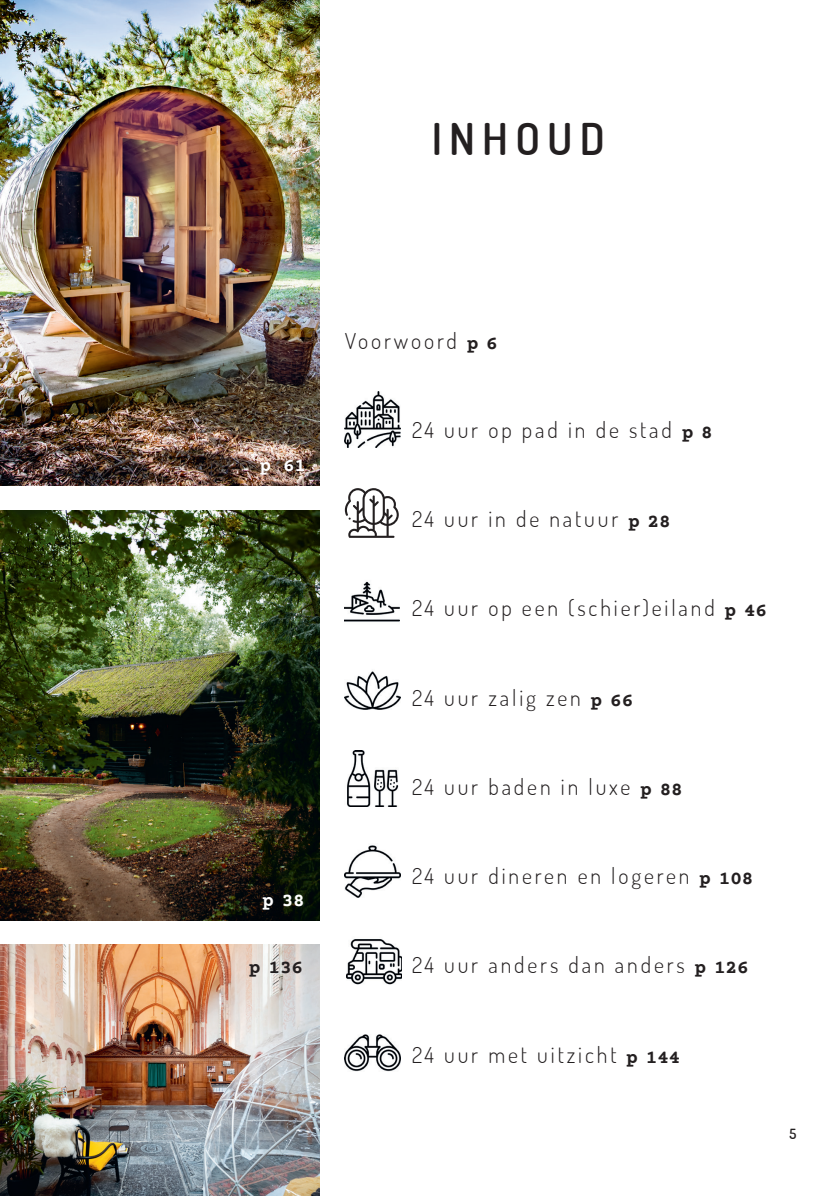
<style>
.page{position:relative;width:837px;height:1196px;background:#fff}
.page>*{position:absolute;margin:0;border:0;box-sizing:border-box;transform-origin:0 0}
.t1{font:200 43.75px "Dosis";letter-spacing:.165em;color:#231f20}
.t2{font:200 21.88px "Dosis";letter-spacing:.13em;color:#231f20}
.t3{font:700 19.25px "Courier Prime";color:#fff}
.t4{font:700 19.25px "Courier Prime";color:#231f20}
.t5{font:200 14px "Dosis";color:#231f20}
.s1{font-family:"Courier Prime";font-weight:700;font-size:19.25px}
</style>
<div class="page">
<img style="left:345px;top:392px;width:55px;height:55px">
<svg style="left:345px;top:488px;width:54px;height:50px"></svg>
<img style="left:345px;top:581px;width:54px;height:41px">
<img style="left:345px;top:671px;width:55px;height:39px">
<img style="left:347px;top:751px;width:52px;height:55px">
<img style="left:345px;top:845px;width:55px;height:53px">
<img style="left:346px;top:939px;width:56px;height:46px">
<img style="left:345px;top:1034px;width:55px;height:38px">
<img style="left:0;top:0;width:320px;height:486px">
<img style="left:0;top:511px;width:320px;height:409px">
<img style="left:0;top:945px;width:320px;height:251px">
<h1 class="t1" style="left:432px;top:109px;width:175px">INHOUD</h1>
<p class="t3" style="left:260px;top:454px;width:48px">p 61</p>
<p class="t3" style="left:263px;top:889px;width:44px">p 38</p>
<p class="t4" style="left:249px;top:956px;width:55px">p 136</p>
<p class="t2" style="left:345px;top:325px;width:154px">Voorwoord <span class="s1">p 6</span></p>
<p class="t2" style="left:412px;top:415px;width:302px">24 uur op pad in de stad <span class="s1">p 8</span></p>
<p class="t2" style="left:412px;top:504px;width:260px">24 uur in de natuur <span class="s1">p 28</span></p>
<p class="t2" style="left:412px;top:593px;width:356px">24 uur op een (schier)eiland <span class="s1">p 46</span></p>
<p class="t2" style="left:412px;top:682px;width:222px">24 uur zalig zen <span class="s1">p 66</span></p>
<p class="t2" style="left:412px;top:772px;width:272px">24 uur baden in luxe <span class="s1">p 88</span></p>
<p class="t2" style="left:412px;top:861px;width:343px">24 uur dineren en logeren <span class="s1">p 108</span></p>
<p class="t2" style="left:412px;top:950px;width:338px">24 uur anders dan anders <span class="s1">p 126</span></p>
<p class="t2" style="left:412px;top:1039px;width:270px">24 uur met uitzicht <span class="s1">p 144</span></p>
<p class="t5" style="left:789px;top:1124px;width:8px">5</p>
</div>
